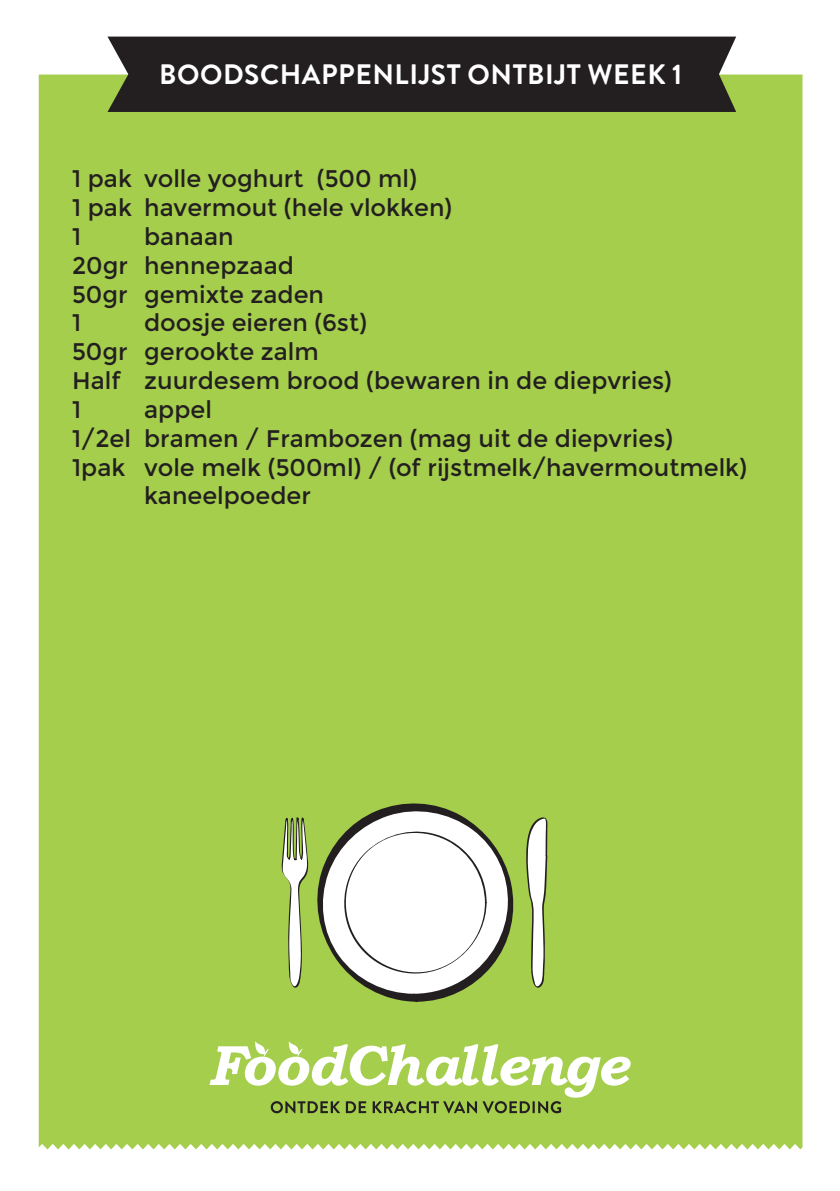
<style>
.page{position:relative;width:840px;height:1191px;background:#fff}
.page>*{position:absolute;margin:0;border:0;box-sizing:border-box;transform-origin:0 0}
.t1{font:italic 700 56.8px "Bookman Old Style";letter-spacing:-.03em;color:#fff}
.t2{font:700 28px "Brandon Grotesque";letter-spacing:.02em;color:#fff}
.t3{font:24px/28.8px "Montserrat";color:#231f20}
</style>
<div class="page">
<div style="left:39px;top:75px;width:763px;height:1074px;background:#a4ce4c"></div>
<div style="left:107px;top:37px;width:628px;height:75px;background:#231f20"></div>
<svg style="left:270px;top:1101px;width:290px;height:12px;background:#71893a"></svg>
<svg style="left:255px;top:1041px;width:14px;height:16px"></svg>
<svg style="left:288px;top:1041px;width:15px;height:16px"></svg>
<svg style="left:312px;top:799px;width:205px;height:202px;fill:#a4ce4c"></svg>
<svg style="left:338px;top:826px;width:148px;height:152px"></svg>
<svg style="left:525px;top:816px;width:22px;height:174px"></svg>
<svg style="left:281px;top:817px;width:29px;height:171px"></svg>
<p class="t2" style="left:159px;top:55px;width:524px">BOODSCHAPPENLIJST ONTBIJT WEEK 1</p>
<p class="t3" style="left:72px;top:165px;width:381px">1 pak volle yoghurt (500 ml)<br>1 pak havermout (hele vlokken)<br>1</p>
<p class="t3" style="left:72px;top:222px;width:253px;text-indent:72px">banaan<br>20gr hennepzaad<br>50gr gemixte zaden<br>1</p>
<p class="t3" style="left:72px;top:309px;width:601px;text-indent:72px">doosje eieren (6st)<br>50gr gerookte zalm<br>Half zuurdesem brood (bewaren in de diepvries)<br>1</p>
<p class="t3" style="left:144px;top:395px;width:69px">appel</p>
<p class="t3" style="left:72px;top:424px;width:602px">1/2el bramen / Frambozen (mag uit de diepvries)</p>
<p class="t3" style="left:72px;top:453px;width:676px">1pak vole melk (500ml) / (of rijstmelk/havermoutmelk)</p>
<p class="t3" style="left:144px;top:482px;width:168px">kaneelpoeder</p>
<h1 class="t1" style="left:207px;top:1031px;width:422px">FoodChallenge</h1>
</div>
